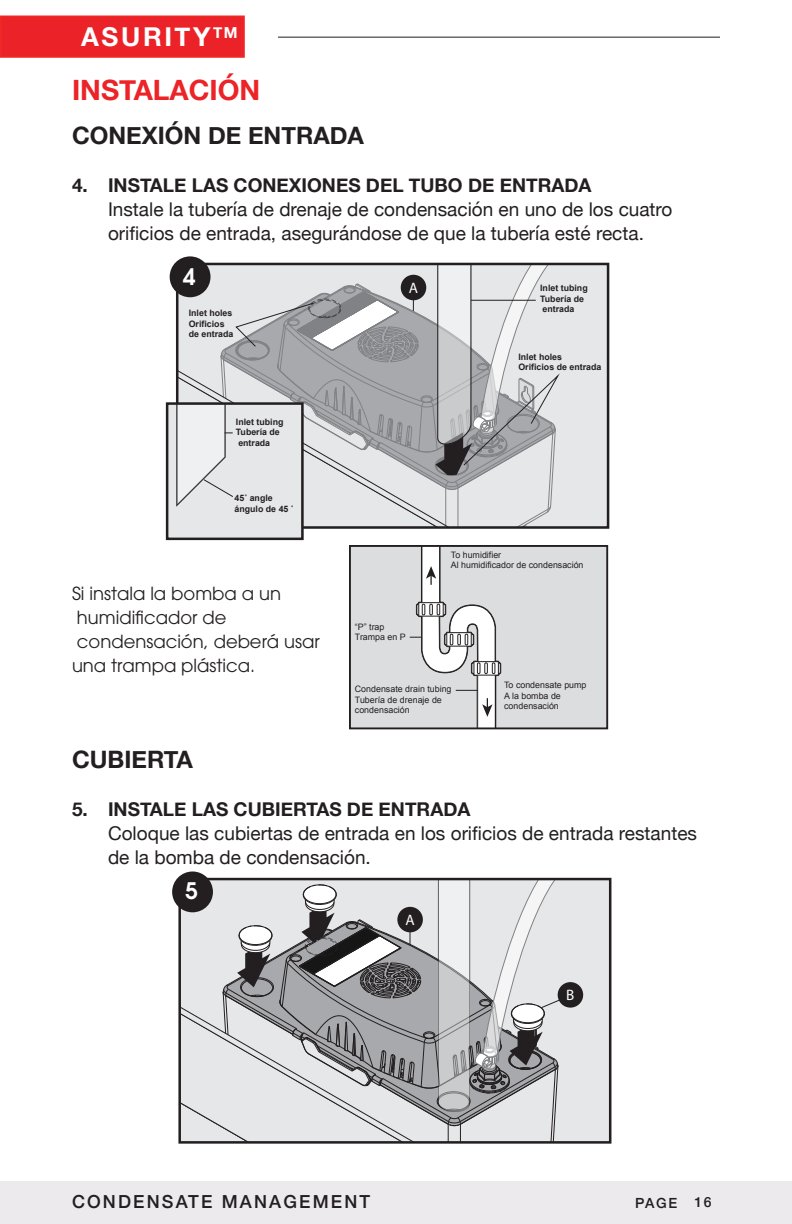
<style>
.page{position:relative;width:792px;height:1224px;background:#fff}
.page>*{position:absolute;margin:0;border:0;box-sizing:border-box;transform-origin:0 0}
.t1{font:700 28px "Helvetica Neue";color:#ec2327}
.t2{font:700 26px "Helvetica Neue";letter-spacing:.1em;color:#fff}
.t3{font:700 24px "Helvetica Neue";color:#231f20}
.t4{font:600 22.6px "ITC Avant Garde Std";color:#fff}
.t5{font:19px/24px "Helvetica Neue";color:#231f20}
.t6{font:18px "ITC Avant Garde Std";color:#231f20}
.t7{font:500 18px "Helvetica Neue";letter-spacing:.12em;color:#231f20}
.t8{font:600 15.2px "Avant Garde";color:#fff}
.t9{font:500 14px "Helvetica Neue";letter-spacing:.12em;color:#231f20}
.t10{font:8.8px/10.6px "Arial";color:#231f20}
.t11{font:700 8.8px/10.6px "Arial";color:#231f20}
.s1{font-weight:700}
</style>
<div class="page">
<div style="left:0;top:16px;width:245px;height:42px;background:#eb2328;border:2px solid #ee2926"></div>
<div style="left:0;top:1182px;width:792px;height:42px;background:#edeaee"></div>
<hr style="left:278px;top:37px;width:442px;height:1px;background:#231f20">
<div style="left:562px;top:267px;width:43px;height:258px;background:#e6e7e9"></div>
<div style="left:170px;top:256px;width:41px;height:41px;background:#231f20;border-radius:50%"></div>
<div style="left:167px;top:404px;width:135px;height:135px;background:#e6e7e9"></div>
<div style="left:166px;top:402px;width:138px;height:138px;border:3px solid #231f20"></div>
<svg style="left:176px;top:263px;width:386px;height:264px"></svg>
<div style="left:401px;top:275px;width:25px;height:25px;background:#231f20;border-radius:50%"></div>
<div style="left:350px;top:546px;width:257px;height:182px;background:#dcdddf"></div>
<div style="left:349px;top:545px;width:259px;height:184px;border:2px solid #231f20"></div>
<svg style="left:410px;top:546px;width:92px;height:182px"></svg>
<div style="left:571px;top:882px;width:36px;height:258px;background:#e6e7e9"></div>
<div style="left:178px;top:878px;width:433px;height:266px;border:3px solid #231f20"></div>
<div style="left:172px;top:872px;width:41px;height:40px;background:#231f20;border-radius:50%"></div>
<svg style="left:180px;top:879px;width:391px;height:263px;background:#bfc0c2"></svg>
<div style="left:558px;top:982px;width:25px;height:26px;background:#231f20;border-radius:50%"></div>
<h2 class="t2" style="left:81px;top:17px;width:158px">ASURITY<sup>TM</sup></h2>
<p class="t1" style="left:72px;top:68px;width:190px">INSTALACIÓN</p>
<p class="t3" style="left:72px;top:117px;width:294px">CONEXIÓN DE ENTRADA</p>
<p class="t5" style="left:108px;top:174px;width:566px;text-indent:-36px"><span class="s1">4. INSTALE LAS CONEXIONES DEL TUBO DE ENTRADA<br></span>Instale la tubería de drenaje de condensación en uno de los cuatro orificios de entrada, asegurándose de que la tubería esté recta.</p>
<p class="t4" style="left:183px;top:262px;width:14px">4</p>
<p class="t11" style="left:189px;top:308px;width:46px">Inlet holes<br>Orificios de entrada</p>
<p class="t11" style="left:236px;top:417px;width:49px">Inlet tubing<br>Tubería de entrada</p>
<p class="t11" style="left:235px;top:493px;width:61px">45˚ angle ángulo de 45 ˚</p>
<p class="t6" style="left:72px;top:582px;width:210px">Si instala la bomba a un</p>
<p class="t6" style="left:77px;top:606px;width:151px">humidificador de</p>
<p class="t6" style="left:77px;top:630px;width:244px">condensación, deberá usar</p>
<p class="t6" style="left:72px;top:654px;width:185px">una trampa plástica.</p>
<p class="t8" style="left:409px;top:278px;width:11px">A</p>
<p class="t11" style="left:540px;top:283px;width:49px">Inlet tubing<br>Tubería de entrada</p>
<p class="t11" style="left:518px;top:352px;width:84px">Inlet holes<br>Orificios de entrada</p>
<p class="t10" style="left:355px;top:621px;width:52px">“P” trap<br>Trampa en P</p>
<p class="t10" style="left:451px;top:549px;width:134px">To humidifier<br>Al humidificador de condensación</p>
<p class="t10" style="left:355px;top:684px;width:98px">Condensate drain tubing<br>Tubería de drenaje de condensación</p>
<p class="t10" style="left:504px;top:680px;width:84px">To condensate pump<br>A la bomba de condensación</p>
<p class="t3" style="left:72px;top:741px;width:122px">CUBIERTA</p>
<p class="t5" style="left:108px;top:798px;width:591px;text-indent:-36px"><span class="s1">5. INSTALE LAS CUBIERTAS DE ENTRADA<br></span>Coloque las cubiertas de entrada en los orificios de entrada restantes de la bomba de condensación.</p>
<p class="t4" style="left:185px;top:876px;width:14px">5</p>
<p class="t8" style="left:405px;top:910px;width:11px">A</p>
<p class="t8" style="left:566px;top:986px;width:10px">B</p>
<p class="t7" style="left:72px;top:1187px;width:300px">CONDENSATE MANAGEMENT</p>
<p class="t9" style="left:635px;top:1192px;width:78px">PAGE 16</p>
</div>
